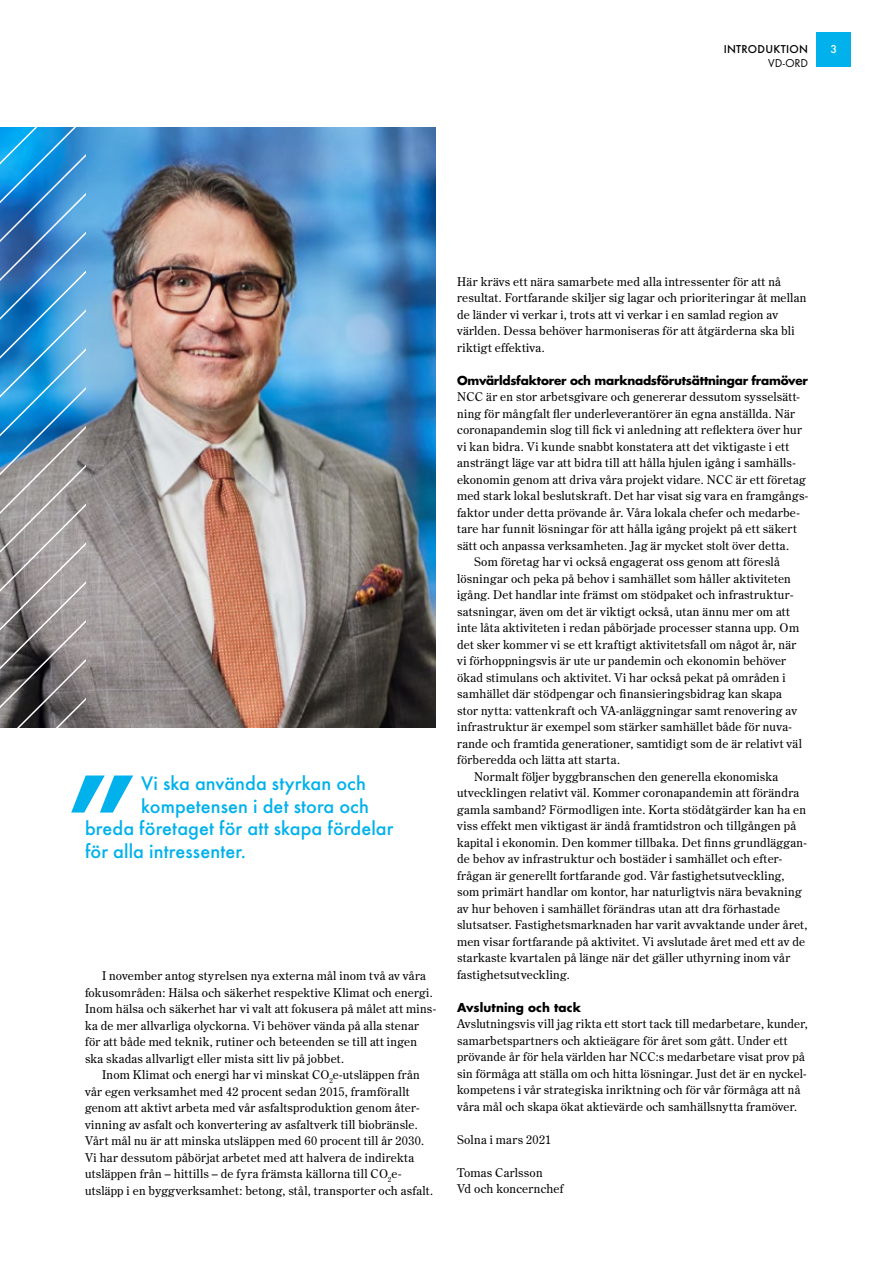
<style>
.page{position:relative;width:893px;height:1263px;background:#fff}
.page>*{position:absolute;margin:0;border:0;box-sizing:border-box;transform-origin:0 0}
.t1{font:500 18px "NCC Futura";letter-spacing:.005em;color:#00b1eb}
.t2{font:12px/16.5px "NCC Century";letter-spacing:.02em;color:#000}
.t3{font:700 12px "NCC Futura";letter-spacing:-.02em;color:#000}
.t4{font:700 12px "NCC Futura";letter-spacing:.01em;color:#000}
.t5{font:500 10.5px "NCC Futura";letter-spacing:.025em;color:#000}
.t6{font:10.5px "NCC Futura";color:#000}
.t7{font:500 10.5px "NCC Futura";color:#fff}
</style>
<div class="page">
<img style="left:85px;top:128px;width:351px;height:600px">
<svg style="left:71px;top:775px;width:62px;height:37px"></svg>
<svg style="left:0;top:128px;width:85px;height:600px;background:#5b8aad"></svg>
<div style="left:816px;top:32px;width:34px;height:35px;background:#00b1eb"></div>
<p class="t5" style="left:724px;top:42px;width:86px">INTRODUKTION</p>
<p class="t7" style="left:830px;top:42px;width:8px">3</p>
<p class="t6" style="left:768px;top:56px;width:41px">VD-ORD</p>
<h1 class="t1" style="left:141px;top:771px;width:226px">Vi ska använda styrkan och</h1>
<h1 class="t1" style="left:141px;top:794px;width:229px">kompetensen i det stora och</h1>
<h1 class="t1" style="left:85px;top:816px;width:310px">breda företaget för att skapa fördelar</h1>
<h1 class="t1" style="left:85px;top:839px;width:163px">för alla intressenter.</h1>
<p class="t2" style="left:85px;top:968px;width:352px;text-indent:17px">I november antog styrelsen nya externa mål inom två av våra fokusområden: Hälsa och säkerhet respektive Klimat och energi.<br>Inom hälsa och säkerhet har vi valt att fokusera på målet att mins&shy;ka de mer allvarliga olyckorna. Vi behöver vända på alla stenar för att både med teknik, rutiner och beteenden se till att ingen ska skadas allvarligt eller mista sitt liv på jobbet.</p>
<p class="t2" style="left:85px;top:1067px;width:349px;text-indent:17px">Inom Klimat och energi har vi minskat CO<sub>2</sub>e-utsläppen från vår egen verksamhet med 42 procent sedan 2015, framförallt genom att aktivt arbeta med vår asfaltsproduktion genom åter&shy;vinning av asfalt och konvertering av asfaltverk till biobränsle.<br>Vårt mål nu är att minska utsläppen med 60 procent till år 2030.<br>Vi har dessutom påbörjat arbetet med att halvera de indirekta utsläppen från – hittills – de fyra främsta källorna till CO<sub>2</sub>e&shy;utsläpp i en byggverksamhet: betong, stål, transporter och asfalt.</p>
<p class="t2" style="left:457px;top:273px;width:351px">Här krävs ett nära samarbete med alla intressenter för att nå resultat. Fortfarande skiljer sig lagar och prioriteringar åt mellan de länder vi verkar i, trots att vi verkar i en samlad region av världen. Dessa behöver harmoniseras för att åtgärderna ska bli riktigt effektiva.</p>
<p class="t3" style="left:457px;top:372px;width:352px">Omvärldsfaktorer och marknadsförutsättningar framöver</p>
<p class="t2" style="left:457px;top:389px;width:344px">NCC är en stor arbetsgivare och genererar dessutom sysselsätt-</p>
<p class="t2" style="left:457px;top:405px;width:339px">ning för mångfalt fler underleverantörer än egna anställda. När</p>
<p class="t2" style="left:457px;top:422px;width:346px">coronapandemin slog till fick vi anledning att reflektera över hur</p>
<p class="t2" style="left:457px;top:438px;width:334px">vi kan bidra. Vi kunde snabbt konstatera att det viktigaste i ett</p>
<p class="t2" style="left:457px;top:455px;width:340px">ansträngt läge var att bidra till att hålla hjulen igång i samhälls-</p>
<p class="t2" style="left:457px;top:471px;width:350px">ekonomin genom att driva våra projekt vidare. NCC är ett företag</p>
<p class="t2" style="left:457px;top:488px;width:352px">med stark lokal beslutskraft. Det har visat sig vara en framgångs-</p>
<p class="t2" style="left:457px;top:504px;width:344px">faktor under detta prövande år. Våra lokala chefer och medarbe-</p>
<p class="t2" style="left:457px;top:521px;width:341px">tare har funnit lösningar för att hålla igång projekt på ett säkert</p>
<p class="t2" style="left:457px;top:537px;width:334px">sätt och anpassa verksamheten. Jag är mycket stolt över detta.</p>
<p class="t2" style="left:474px;top:554px;width:307px">Som företag har vi också engagerat oss genom att föreslå</p>
<p class="t2" style="left:457px;top:570px;width:335px">lösningar och peka på behov i samhället som håller aktiviteten</p>
<p class="t2" style="left:457px;top:587px;width:338px">igång. Det handlar inte främst om stödpaket och infrastruktur-</p>
<p class="t2" style="left:457px;top:603px;width:334px">satsningar, även om det är viktigt också, utan ännu mer om att</p>
<p class="t2" style="left:457px;top:620px;width:344px">inte låta aktiviteten i redan påbörjade processer stanna upp. Om</p>
<p class="t2" style="left:457px;top:636px;width:341px">det sker kommer vi se ett kraftigt aktivitetsfall om något år, när</p>
<p class="t2" style="left:457px;top:653px;width:331px">vi förhoppningsvis är ute ur pandemin och ekonomin behöver</p>
<p class="t2" style="left:457px;top:669px;width:330px">ökad stimulans och aktivitet. Vi har också pekat på områden i</p>
<p class="t2" style="left:457px;top:686px;width:326px">samhället där stödpengar och finansieringsbidrag kan skapa</p>
<p class="t2" style="left:457px;top:702px;width:341px">stor nytta: vattenkraft och VA-anläggningar samt renovering av</p>
<p class="t2" style="left:457px;top:719px;width:336px">infrastruktur är exempel som stärker samhället både för nuva-</p>
<p class="t2" style="left:457px;top:735px;width:346px">rande och framtida generationer, samtidigt som de är relativt väl</p>
<p class="t2" style="left:457px;top:752px;width:164px">förberedda och lätta att starta.</p>
<p class="t2" style="left:474px;top:768px;width:306px">Normalt följer byggbranschen den generella ekonomiska</p>
<p class="t2" style="left:457px;top:785px;width:344px">utvecklingen relativt väl. Kommer coronapandemin att förändra</p>
<p class="t2" style="left:457px;top:801px;width:350px">gamla samband? Förmodligen inte. Korta stödåtgärder kan ha en</p>
<p class="t2" style="left:457px;top:818px;width:340px">viss effekt men viktigast är ändå framtidstron och tillgången på</p>
<p class="t2" style="left:457px;top:834px;width:351px">kapital i ekonomin. Den kommer tillbaka. Det finns grundläggan-</p>
<p class="t2" style="left:457px;top:851px;width:327px">de behov av infrastruktur och bostäder i samhället och efter-</p>
<p class="t2" style="left:457px;top:867px;width:329px">frågan är generellt fortfarande god. Vår fastighetsutveckling,</p>
<p class="t2" style="left:457px;top:884px;width:346px">som primärt handlar om kontor, har naturligtvis nära bevakning</p>
<p class="t2" style="left:457px;top:900px;width:324px">av hur behoven i samhället förändras utan att dra förhastade</p>
<p class="t2" style="left:457px;top:917px;width:352px">slutsatser. Fastighetsmarknaden har varit avvaktande under året,</p>
<p class="t2" style="left:457px;top:933px;width:350px">men visar fortfarande på aktivitet. Vi avslutade året med ett av de</p>
<p class="t2" style="left:457px;top:950px;width:335px">starkaste kvartalen på länge när det gäller uthyrning inom vår</p>
<p class="t2" style="left:457px;top:966px;width:114px">fastighetsutveckling.</p>
<p class="t4" style="left:457px;top:999px;width:126px">Avslutning och tack</p>
<p class="t2" style="left:457px;top:1016px;width:352px">Avslutningsvis vill jag rikta ett stort tack till medarbetare, kunder, samarbetspartners och aktieägare för året som gått. Under ett prövande år för hela världen har NCC:s medarbetare visat prov på sin förmåga att ställa om och hitta lösningar. Just det är en nyckel&shy;kompetens i vår strategiska inriktning och för vår förmåga att nå våra mål och skapa ökat aktievärde och samhällsnytta framöver.</p>
<p class="t2" style="left:457px;top:1131px;width:96px">Solna i mars 2021</p>
<p class="t2" style="left:457px;top:1164px;width:108px">Tomas Carlsson<br>Vd och koncernchef</p>
</div>
